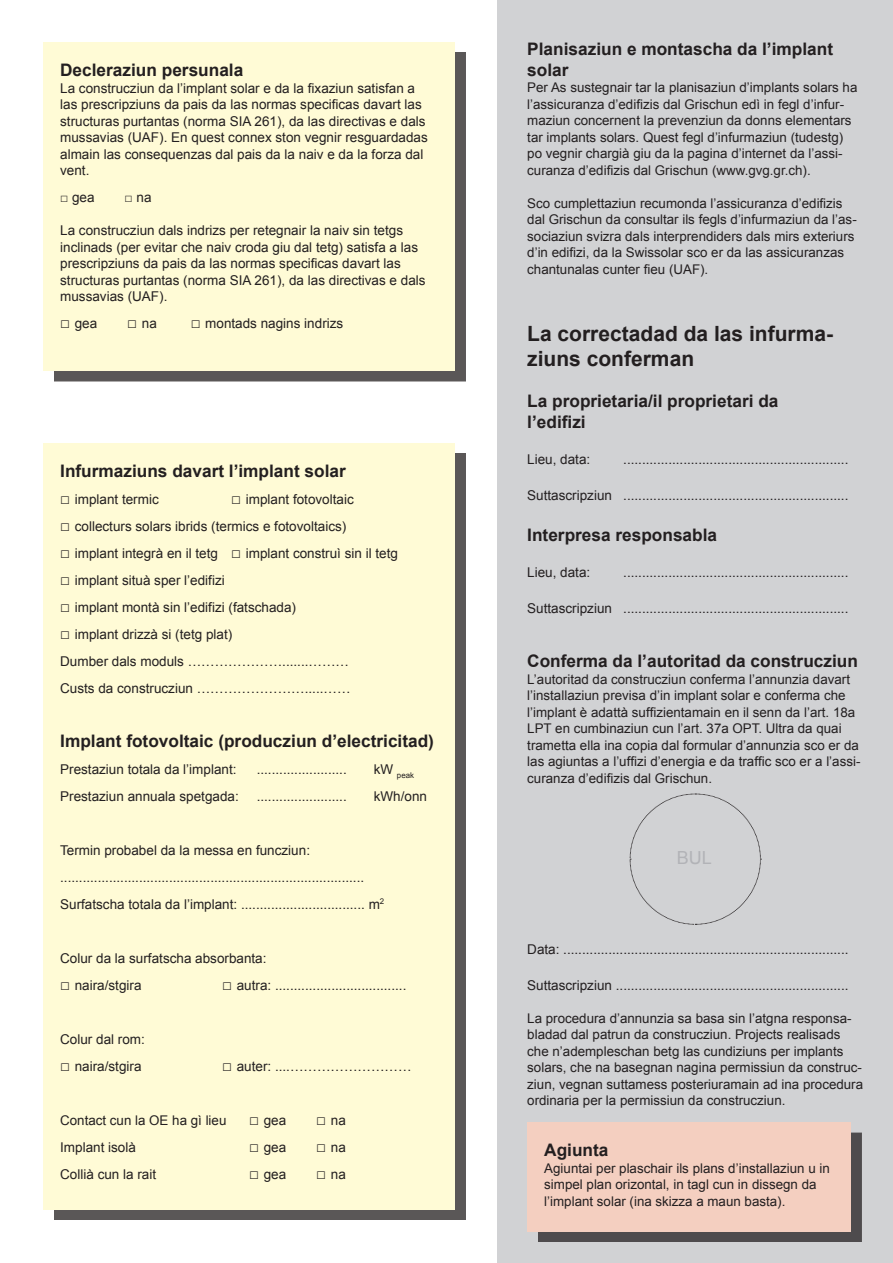
<style>
.page{position:relative;width:893px;height:1263px;background:#fff}
.page>*{position:absolute;margin:0;border:0;box-sizing:border-box;transform-origin:0 0}
.t1{font:700 21px/25.2px "Arial";color:#231f20}
.t2{font:18px "Arial";color:#b2b3b7}
.text{font:700 17.25px/20.7px "Arial";color:#231f20}
.text-2{font:13.5px/16.5px "Arial";color:#231f20}
.text-3{font:13.35px/16.5px "Arial";color:#231f20}
.t3{font:7.8px "Arial";color:#231f20}
.s1{font-size:16.5px}
</style>
<div class="page">
<div style="left:497px;top:0;width:396px;height:1263px;background:#d1d2d4"></div>
<div style="left:54px;top:453px;width:412px;height:767px;background:#5a5757"></div>
<div style="left:43px;top:443px;width:412px;height:767px;background:#fffbd6"></div>
<div style="left:54px;top:52px;width:412px;height:329px;background:#5a5757"></div>
<div style="left:43px;top:43px;width:412px;height:328px;background:#fffbd6"></div>
<div style="left:538px;top:1132px;width:323px;height:110px;background:#4e4b4d"></div>
<div style="left:527px;top:1123px;width:323px;height:109px;background:#f4cfc0"></div>
<svg style="left:630px;top:794px;width:131px;height:131px"></svg>
<p class="text" style="left:60px;top:60px;width:185px">Decleraziun persunala</p>
<p class="text-2" style="left:60px;top:80px;width:369px">La construcziun da l’implant solar e da la fixaziun satisfan a las prescripziuns da pais da las normas specificas davart las structuras purtantas (norma SIA 261), da las directivas e dals mussavias (UAF). En quest connex ston vegnir resguardadas almain las consequenzas dal pais da la naiv e da la forza dal vent.</p>
<p class="text-2" style="left:60px;top:189px;width:36px">□ gea</p>
<p class="text-2" style="left:125px;top:189px;width:28px">□ na</p>
<p class="text-2" style="left:60px;top:222px;width:367px">La construcziun dals indrizs per retegnair la naiv sin tetgs inclinads (per evitar che naiv croda giu dal tetg) satisfa a las prescripziuns da pais da las normas specificas davart las structuras purtantas (norma SIA 261), da las directivas e dals mussavias (UAF).</p>
<p class="text-2" style="left:60px;top:315px;width:39px"><span class="s1">□</span> gea</p>
<p class="text-2" style="left:127px;top:315px;width:31px"><span class="s1">□</span> na</p>
<p class="text-2" style="left:191px;top:315px;width:154px"><span class="s1">□</span> montads nagins indrizs</p>
<p class="text" style="left:60px;top:461px;width:287px">Infurmaziuns davart l’implant solar</p>
<p class="text-2" style="left:60px;top:491px;width:100px"><span class="s1">□</span> implant termic</p>
<p class="text-2" style="left:231px;top:491px;width:124px"><span class="s1">□</span> implant fotovoltaic</p>
<p class="text-2" style="left:60px;top:518px;width:288px"><span class="s1">□</span> collecturs solars ibrids (termics e fotovoltaics)</p>
<p class="text-2" style="left:60px;top:545px;width:339px"><span class="s1">□</span> implant integrà en il tetg <span class="s1">□</span> implant construì sin il tetg</p>
<p class="text-2" style="left:60px;top:572px;width:166px"><span class="s1">□</span> implant situà sper l’edifizi</p>
<p class="text-2" style="left:60px;top:599px;width:237px"><span class="s1">□</span> implant montà sin l’edifizi (fatschada)</p>
<p class="text-2" style="left:60px;top:626px;width:174px"><span class="s1">□</span> implant drizzà si (tetg plat)</p>
<p class="text-2" style="left:60px;top:653px;width:290px">Dumber dals moduls ………………….......………</p>
<p class="text-2" style="left:60px;top:680px;width:292px">Custs da construcziun …………………….....……</p>
<p class="text" style="left:60px;top:731px;width:375px">Implant fotovoltaic (producziun d’electricitad)</p>
<p class="text-2" style="left:60px;top:761px;width:178px">Prestaziun totala da l’implant:</p>
<p class="text-2" style="left:257px;top:761px;width:92px">........................</p>
<p class="t3" style="left:374px;top:770px;width:42px"><sup>kW</sup> peak</p>
<p class="text-2" style="left:60px;top:788px;width:180px">Prestaziun annuala spetgada:</p>
<p class="text-2" style="left:257px;top:788px;width:92px">........................</p>
<p class="text-2" style="left:374px;top:788px;width:55px">kWh/onn</p>
<p class="text-2" style="left:60px;top:842px;width:251px">Termin probabel da la messa en funcziun:</p>
<p class="text-2" style="left:60px;top:869px;width:305px">.................................................................................</p>
<p class="text-2" style="left:60px;top:896px;width:325px">Surfatscha totala da l’implant: ................................. m<sup>2</sup></p>
<p class="text-2" style="left:60px;top:950px;width:208px">Colur da la surfatscha absorbanta:</p>
<p class="text-2" style="left:60px;top:977px;width:83px"><span class="s1">□</span> naira/stgira</p>
<p class="text-2" style="left:222px;top:977px;width:186px"><span class="s1">□</span> autra: ...................................</p>
<p class="text-2" style="left:60px;top:1031px;width:86px">Colur dal rom:</p>
<p class="text-2" style="left:60px;top:1058px;width:83px"><span class="s1">□</span> naira/stgira</p>
<p class="text-2" style="left:222px;top:1058px;width:191px"><span class="s1">□</span> auter: ....………………………</p>
<p class="text-3" style="left:60px;top:1112px;width:168px">Contact cun la OE ha gì lieu</p>
<p class="text-2" style="left:249px;top:1112px;width:39px"><span class="s1">□</span> gea</p>
<p class="text-2" style="left:316px;top:1112px;width:31px"><span class="s1">□</span> na</p>
<p class="text-2" style="left:60px;top:1139px;width:77px">Implant isolà</p>
<p class="text-2" style="left:249px;top:1139px;width:39px"><span class="s1">□</span> gea</p>
<p class="text-2" style="left:316px;top:1139px;width:31px"><span class="s1">□</span> na</p>
<p class="text-2" style="left:60px;top:1166px;width:98px">Collià cun la rait</p>
<p class="text-2" style="left:249px;top:1166px;width:39px"><span class="s1">□</span> gea</p>
<p class="text-2" style="left:316px;top:1166px;width:31px"><span class="s1">□</span> na</p>
<p class="text" style="left:527px;top:39px;width:307px">Planisaziun e montascha da l’implant solar</p>
<p class="text-3" style="left:527px;top:79px;width:332px">Per As sustegnair tar la planisaziun d’implants solars ha l’assicuranza d’edifizis dal Grischun edì in fegl d’infur&shy;maziun concernent la prevenziun da donns elementars tar implants solars. Quest fegl d’infurmaziun (tudestg) po vegnir chargià giu da la pagina d’internet da l’assi&shy;curanza d’edifizis dal Grischun (www.gvg.gr.ch).</p>
<p class="text-3" style="left:527px;top:195px;width:331px">Sco cumplettaziun recumonda l’assicuranza d’edifizis dal Grischun da consultar ils fegls d’infurmaziun da l’as&shy;sociaziun svizra dals interprendiders dals mirs exteriurs d’in edifizi, da la Swissolar sco er da las assicuranzas chantunalas cunter fieu (UAF).</p>
<p class="t1" style="left:527px;top:321px;width:307px">La correctadad da las infurma&shy;ziuns conferman</p>
<p class="text" style="left:527px;top:391px;width:253px">La proprietaria/il proprietari da l’edifizi</p>
<p class="text-2" style="left:527px;top:451px;width:65px">Lieu, data:</p>
<p class="text-2" style="left:623px;top:451px;width:227px">............................................................</p>
<p class="text-2" style="left:527px;top:487px;width:323px">Suttascripziun ............................................................</p>
<p class="text" style="left:527px;top:525px;width:191px">Interpresa responsabla</p>
<p class="text-2" style="left:527px;top:565px;width:65px">Lieu, data:</p>
<p class="text-2" style="left:623px;top:565px;width:227px">............................................................</p>
<p class="text-2" style="left:527px;top:601px;width:323px">Suttascripziun ............................................................</p>
<p class="text" style="left:527px;top:651px;width:332px">Conferma da l’autoritad da construcziun</p>
<p class="text-3" style="left:527px;top:671px;width:335px">L’autoritad da construcziun conferma l’annunzia davart l’installaziun previsa d’in implant solar e conferma che l’implant è adattà suffizientamain en il senn da l’art. 18a LPT en cumbinaziun cun l’art. 37a OPT. Ultra da quai trametta ella ina copia dal formular d’annunzia sco er da las agiuntas a l’uffizi d’energia e da traffic sco er a l’assi&shy;curanza d’edifizis dal Grischun.</p>
<p class="t2" style="left:677px;top:846px;width:37px">BUL</p>
<p class="text-2" style="left:527px;top:941px;width:323px">Data: ............................................................................</p>
<p class="text-2" style="left:527px;top:977px;width:323px">Suttascripziun ..............................................................</p>
<p class="text-3" style="left:527px;top:1010px;width:337px">La procedura d’annunzia sa basa sin l’atgna responsa&shy;bladad dal patrun da construcziun. Projects realisads che n’adempleschan betg las cundiziuns per implants solars, che na basegnan nagina permissiun da construc&shy;ziun, vegnan suttamess posteriuramain ad ina procedura ordinaria per la permissiun da construcziun.</p>
<p class="text" style="left:544px;top:1140px;width:66px">Agiunta</p>
<p class="text-3" style="left:544px;top:1160px;width:287px">Agiuntai per plaschair ils plans d’installaziun u in simpel plan orizontal, in tagl cun in dissegn da l’implant solar (ina skizza a maun basta).</p>
</div>
